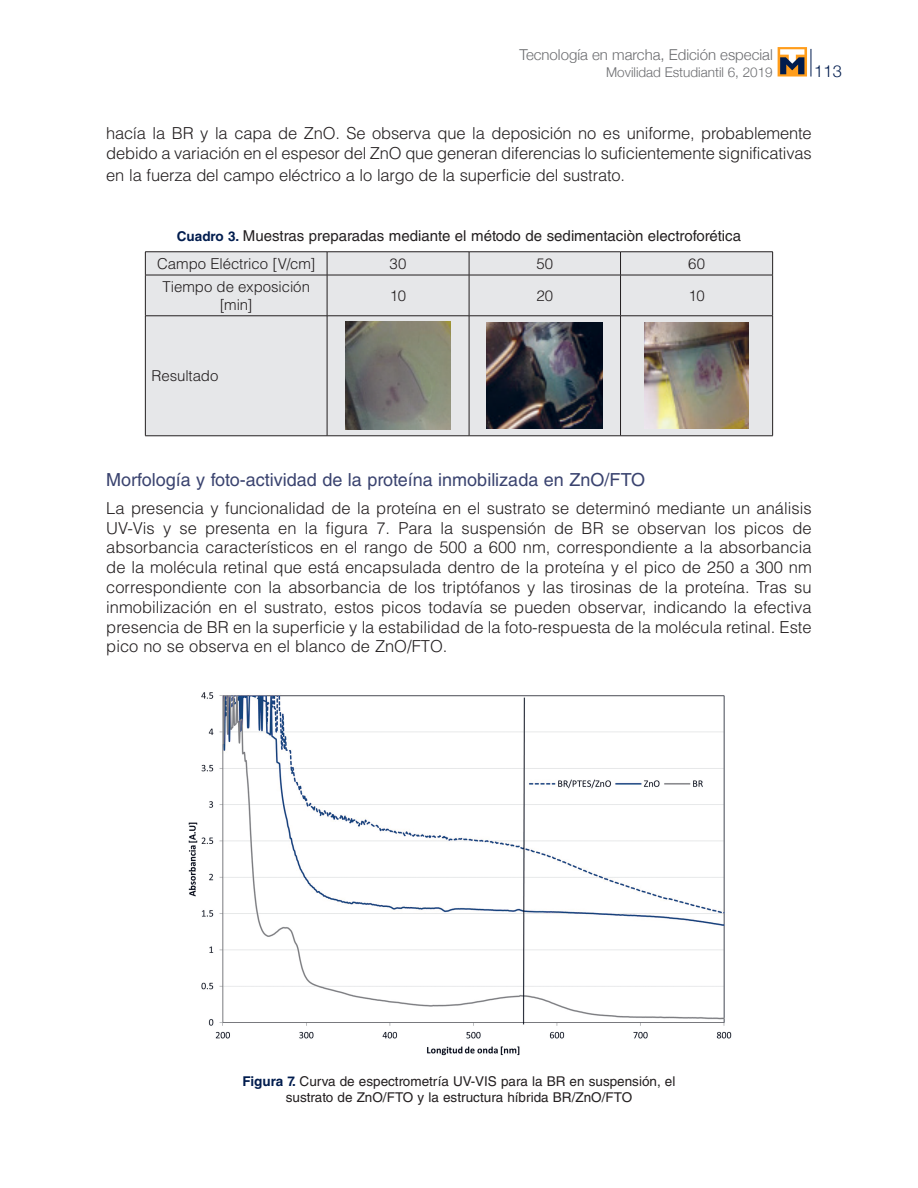
<style>
.page{position:relative;width:918px;height:1188px;background:#fff}
.page>*{position:absolute;margin:0;border:0;box-sizing:border-box;transform-origin:0 0}
._8subtitulo2{font:18px "Helvetica LT Std";color:#3a436f}
._6texto{font:300 16.5px/19.8px "Helvetica LT Std";letter-spacing:-.01em;color:#231f20}
.t1{font:300 16.5px "Helvetica Neue";color:#001c4e}
._9tituloscuadros1{font:15px "Helvetica LT Std";color:#231f20}
.Textos_tablas{font:300 15px/18px "Helvetica LT Std";color:#231f20;text-align:center}
.t2{font:300 15px "Helvetica Neue";color:#6c6d70}
.titulofiguras{font:13.5px/16.2px "Helvetica LT Std";color:#231f20;text-align:center}
.t3{font:300 13.5px "Helvetica Neue";color:#6c6d70}
.s1{font-weight:700;font-size:13.5px;color:#001c4e}
.s2{font-weight:700;color:#001c4e}
</style>
<div class="page">
<svg style="left:811px;top:49px;width:1px;height:28px"></svg>
<svg style="left:778px;top:47px;width:29px;height:30px"></svg>
<svg style="left:780px;top:49px;width:24px;height:25px"></svg>
<div style="left:146px;top:253px;width:626px;height:183px;background:#e6e7e9"></div>
<hr style="left:145px;top:252px;width:182px;height:1px;background:#231f20">
<svg style="left:145px;top:252px;width:1px;height:23px"></svg>
<hr style="left:327px;top:252px;width:142px;height:1px;background:#231f20">
<svg style="left:327px;top:252px;width:1px;height:23px"></svg>
<hr style="left:469px;top:252px;width:152px;height:1px;background:#231f20">
<svg style="left:469px;top:252px;width:1px;height:23px"></svg>
<hr style="left:621px;top:252px;width:152px;height:1px;background:#231f20">
<svg style="left:620px;top:253px;width:1px;height:22px"></svg>
<svg style="left:772px;top:252px;width:1px;height:23px"></svg>
<hr style="left:145px;top:275px;width:182px;height:1px;background:#231f20">
<hr style="left:145px;top:275px;width:1px;height:41px;background:#231f20">
<hr style="left:327px;top:275px;width:142px;height:1px;background:#231f20">
<hr style="left:327px;top:275px;width:1px;height:41px;background:#231f20">
<hr style="left:469px;top:275px;width:152px;height:1px;background:#231f20">
<hr style="left:469px;top:275px;width:1px;height:41px;background:#231f20">
<hr style="left:621px;top:275px;width:152px;height:1px;background:#231f20">
<hr style="left:620px;top:275px;width:1px;height:41px;background:#231f20">
<hr style="left:772px;top:275px;width:1px;height:41px;background:#231f20">
<hr style="left:145px;top:316px;width:182px;height:1px;background:#231f20">
<hr style="left:145px;top:316px;width:1px;height:120px;background:#231f20">
<hr style="left:327px;top:316px;width:142px;height:1px;background:#231f20">
<hr style="left:327px;top:316px;width:1px;height:120px;background:#231f20">
<hr style="left:469px;top:316px;width:152px;height:1px;background:#231f20">
<hr style="left:469px;top:316px;width:1px;height:120px;background:#231f20">
<hr style="left:621px;top:316px;width:152px;height:1px;background:#231f20">
<hr style="left:620px;top:316px;width:1px;height:120px;background:#231f20">
<hr style="left:772px;top:316px;width:1px;height:120px;background:#231f20">
<hr style="left:145px;top:436px;width:182px;height:1px;background:#231f20">
<hr style="left:327px;top:436px;width:142px;height:1px;background:#231f20">
<hr style="left:469px;top:436px;width:152px;height:1px;background:#231f20">
<hr style="left:621px;top:436px;width:152px;height:1px;background:#231f20">
<img style="left:346px;top:322px;width:104px;height:108px">
<img style="left:487px;top:323px;width:116px;height:106px">
<img style="left:645px;top:323px;width:103px;height:106px">
<img style="left:188px;top:692px;width:544px;height:364px">
<p class="t2" style="left:519px;top:43px;width:255px">Tecnología en marcha, Edición especial</p>
<p class="t3" style="left:606px;top:61px;width:168px">Movilidad Estudiantil 6, 2019</p>
<p class="t1" style="left:814px;top:57px;width:29px">113</p>
<p class="_6texto" style="left:106px;top:123px;width:707px">hacía la BR y la capa de ZnO. Se observa que la deposición no es uniforme, probablemente debido a variación en el espesor del ZnO que generan diferencias lo suficientemente significativas</p>
<p class="_6texto" style="left:106px;top:165px;width:520px">en la fuerza del campo eléctrico a lo largo de la superficie del sustrato.</p>
<p class="_9tituloscuadros1" style="left:177px;top:227px;width:566px"><span class="s1">Cuadro 3.</span> Muestras preparadas mediante el método de sedimentaciòn electroforética</p>
<p class="Textos_tablas" style="left:157px;top:254px;width:160px">Campo Eléctrico [V/cm]</p>
<p class="Textos_tablas" style="left:390px;top:254px;width:19px">30</p>
<p class="Textos_tablas" style="left:536px;top:254px;width:18px">50</p>
<p class="Textos_tablas" style="left:688px;top:254px;width:19px">60</p>
<p class="Textos_tablas" style="left:162px;top:277px;width:149px">Tiempo de exposición [min]</p>
<p class="Textos_tablas" style="left:390px;top:286px;width:18px">10</p>
<p class="Textos_tablas" style="left:536px;top:286px;width:18px">20</p>
<p class="Textos_tablas" style="left:688px;top:286px;width:18px">10</p>
<p class="Textos_tablas" style="left:151px;top:367px;width:69px">Resultado</p>
<p class="_8subtitulo2" style="left:106px;top:469px;width:540px">Morfología y foto-actividad de la proteína inmobilizada en ZnO/FTO</p>
<p class="_6texto" style="left:106px;top:498px;width:707px;text-align:justify">La presencia y funcionalidad de la proteína en el sustrato se determinó mediante un análisis UV-Vis y se presenta en la figura 7. Para la suspensión de BR se observan los picos de absorbancia característicos en el rango de 500 a 600 nm, correspondiente a la absorbancia de la molécula retinal que está encapsulada dentro de la proteína y el pico de 250 a 300 nm correspondiente con la absorbancia de los triptófanos y las tirosinas de la proteína. Tras su inmobilización en el sustrato, estos picos todavía se pueden observar, indicando la efectiva presencia de BR en la superficie y la estabilidad de la foto-respuesta de la molécula retinal. Este pico no se observa en el blanco de ZnO/FTO.</p>
<p class="titulofiguras" style="left:243px;top:1073px;width:434px"><span class="s2">Figura 7.</span> Curva de espectrometría UV-VIS para la BR en suspensión, el sustrato de ZnO/FTO y la estructura híbrida BR/ZnO/FTO</p>
</div>
